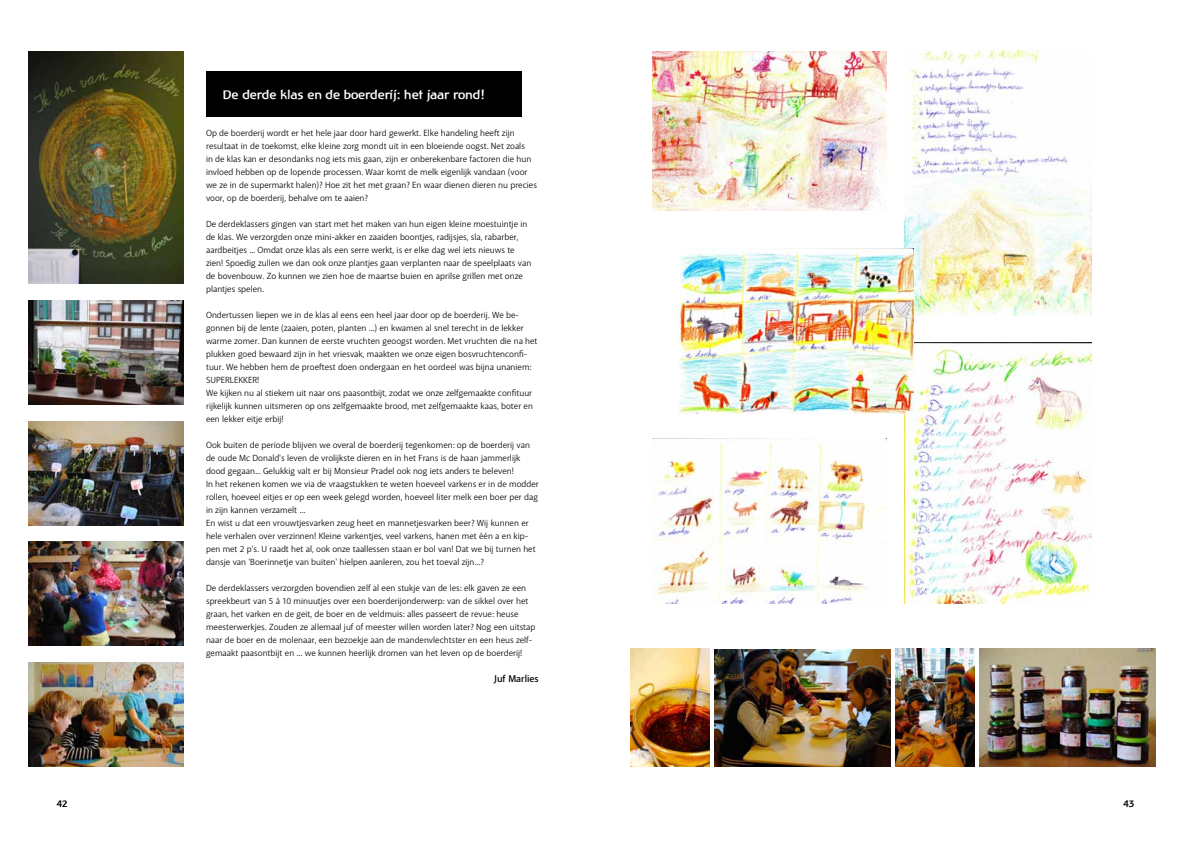
<style>
.page{position:relative;width:1191px;height:842px;background:#fff}
.page>*{position:absolute;margin:0;border:0;box-sizing:border-box;transform-origin:0 0}
.t1{font:500 12px "Linotype Atlantis";color:#fff}
.t2{font:600 10px "Akagi Pro";color:#000}
.t3{font:9px/13px "Akagi Pro";color:#000}
.t4{font:500 9px "Linotype Atlantis";color:#000}
</style>
<div class="page">
<img style="left:631px;top:649px;width:78px;height:118px">
<img style="left:895px;top:649px;width:79px;height:118px">
<img style="left:715px;top:649px;width:175px;height:118px">
<img style="left:979px;top:649px;width:176px;height:118px">
<img style="left:652px;top:51px;width:234px;height:160px">
<img style="left:904px;top:342px;width:187px;height:262px">
<img style="left:904px;top:51px;width:187px;height:264px">
<img style="left:652px;top:438px;width:234px;height:165px">
<img style="left:679px;top:248px;width:234px;height:165px">
<div style="left:206px;top:71px;width:316px;height:45px;background:#000"></div>
<img style="left:28px;top:300px;width:156px;height:105px">
<img style="left:28px;top:421px;width:156px;height:104px">
<img style="left:28px;top:51px;width:156px;height:232px">
<img style="left:28px;top:542px;width:156px;height:104px">
<img style="left:28px;top:662px;width:156px;height:105px">
<h1 class="t1" style="left:223px;top:88px;width:263px">De derde klas en de boerderij: het jaar rond!</h1>
<p class="t3" style="left:206px;top:126px;width:332px">Op de boerderij wordt er het hele jaar door hard gewerkt. Elke handeling heeft zijn resultaat in de toekomst, elke kleine zorg mondt uit in een bloeiende oogst. Net zoals<br>in de klas kan er desondanks nog iets mis gaan, zijn er onberekenbare factoren die hun invloed hebben op de lopende processen. Waar komt de melk eigenlijk vandaan (voor we ze in de supermarkt halen)? Hoe zit het met graan? En waar dienen dieren nu precies voor, op de boerderij, behalve om te aaien?</p>
<p class="t3" style="left:206px;top:217px;width:327px">De derdeklassers gingen van start met het maken van hun eigen kleine moestuintje in de klas. We verzorgden onze mini-akker en zaaiden boontjes, radijsjes, sla, rabarber, aardbeitjes ... Omdat onze klas als een serre werkt, is er elke dag wel iets nieuws te zien! Spoedig zullen we dan ook onze plantjes gaan verplanten naar de speelplaats van de bovenbouw. Zo kunnen we zien hoe de maartse buien en aprilse grillen met onze plantjes spelen.</p>
<p class="t3" style="left:206px;top:308px;width:333px">Ondertussen liepen we in de klas al eens een heel jaar door op de boerderij. We be&shy;gonnen bij de lente (zaaien, poten, planten ...) en kwamen al snel terecht in de lekker warme zomer. Dan kunnen de eerste vruchten geoogst worden. Met vruchten die na het plukken goed bewaard zijn in het vriesvak, maakten we onze eigen bosvruchtenconfi&shy;tuur. We hebben hem de proeftest doen ondergaan en het oordeel was bijna unaniem:<br>SUPERLEKKER!<br>We kijken nu al stiekem uit naar ons paasontbijt, zodat we onze zelfgemaakte confituur rijkelijk kunnen uitsmeren op ons zelfgemaakte brood, met zelfgemaakte kaas, boter en een lekker eitje erbij!</p>
<p class="t3" style="left:206px;top:438px;width:334px">Ook buiten de periode blijven we overal de boerderij tegenkomen: op de boerderij van de oude Mc Donald's leven de vrolijkste dieren en in het Frans is de haan jammerlijk dood gegaan... Gelukkig valt er bij Monsieur Pradel ook nog iets anders te beleven!<br>In het rekenen komen we via de vraagstukken te weten hoeveel varkens er in de modder rollen, hoeveel eitjes er op een week gelegd worden, hoeveel liter melk een boer per dag in zijn kannen verzamelt ...<br>En wist u dat een vrouwtjesvarken zeug heet en mannetjesvarken beer? Wij kunnen er hele verhalen over verzinnen! Kleine varkentjes, veel varkens, hanen met één a en kip&shy;pen met 2 p's. U raadt het al, ook onze taallessen staan er bol van! Dat we bij turnen het dansje van 'Boerinnetje van buiten' hielpen aanleren, zou het toeval zijn...?</p>
<p class="t3" style="left:206px;top:581px;width:331px">De derdeklassers verzorgden bovendien zelf al een stukje van de les: elk gaven ze een spreekbeurt van 5 à 10 minuutjes over een boerderijonderwerp: van de sikkel over het graan, het varken en de geit, de boer en de veldmuis: alles passeert de revue: heuse meesterwerkjes. Zouden ze allemaal juf of meester willen worden later? Nog een uitstap naar de boer en de molenaar, een bezoekje aan de mandenvlechtster en een heus zelf&shy;gemaakt paasontbijt en ... we kunnen heerlijk dromen van het leven op de boerderij!</p>
<p class="t2" style="left:494px;top:672px;width:46px">Juf Marlies</p>
<p class="t4" style="left:57px;top:799px;width:12px">42</p>
<p class="t4" style="left:1123px;top:799px;width:12px">43</p>
</div>
